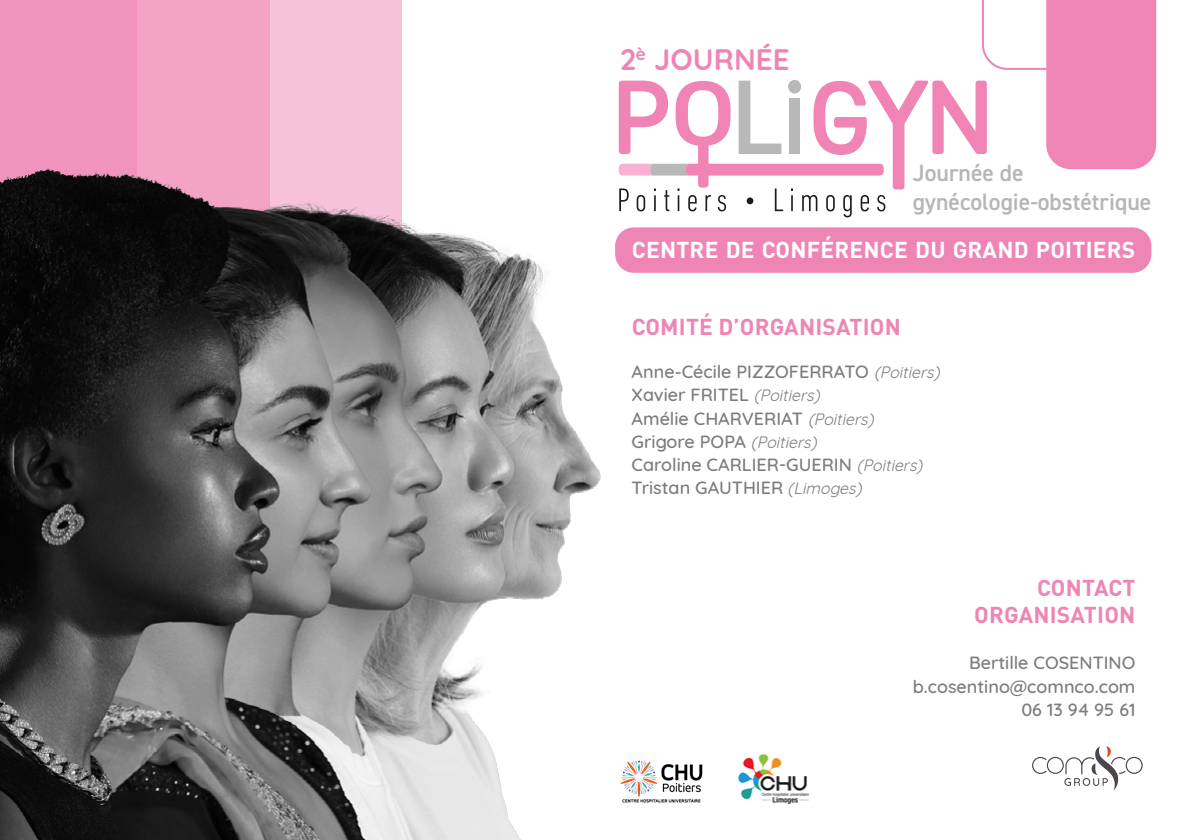
<style>
.page{position:relative;width:1191px;height:840px;background:#fff}
.page>*{position:absolute;margin:0;border:0;box-sizing:border-box;transform-origin:0 0}
.t1{font:700 29.6px "Quicksand";color:#ef85b4}
.t2{font:600 23.6px/28.4px "DIN2014";color:#b8b5b5}
.t3{font:700 22.8px/27.4px "DIN Pro";letter-spacing:.01em;color:#ef85b4;text-align:right}
.t4{font:700 22.8px "DIN Pro";letter-spacing:.01em;color:#fff}
.t5{font:500 18px/23.2px "Quicksand";color:#7a7d7b;text-align:right}
.s1{font-weight:400;font-style:italic;font-size:16px}
</style>
<div class="page">
<div style="left:0;top:0;width:402px;height:839px;background:#f7c2d9"></div>
<div style="left:0;top:0;width:269px;height:839px;background:#f3a3c6"></div>
<div style="left:0;top:0;width:137px;height:839px;background:#f194bd"></div>
<div style="left:615px;top:227px;width:536px;height:45px;background:#ef85b4;border-radius:19px"></div>
<svg style="left:738px;top:81px;width:43px;height:73px"></svg>
<div style="left:789px;top:98px;width:11px;height:56px;background:#b8b8b8"></div>
<svg style="left:813px;top:0;width:343px;height:189px"></svg>
<div style="left:788px;top:80px;width:13px;height:13px;background:#b8b8b8;border-radius:50%"></div>
<div style="left:686px;top:164px;width:197px;height:11px;background:#f085b5;border-radius:4px"></div>
<svg style="left:619px;top:81px;width:111px;height:130px"></svg>
<div style="left:746px;top:197px;width:7px;height:7px;background:#1c1c1c;border-radius:50%"></div>
<svg style="left:775px;top:188px;width:8px;height:23px"></svg>
<svg style="left:791px;top:188px;width:2px;height:23px"></svg>
<svg style="left:802px;top:195px;width:15px;height:16px"></svg>
<svg style="left:826px;top:195px;width:8px;height:16px"></svg>
<svg style="left:843px;top:195px;width:8px;height:22px"></svg>
<svg style="left:860px;top:195px;width:9px;height:16px"></svg>
<svg style="left:877px;top:195px;width:8px;height:16px"></svg>
<img style="left:0;top:158px;width:601px;height:681px">
<svg style="left:1032px;top:746px;width:110px;height:44px"></svg>
<img style="left:738px;top:754px;width:71px;height:50px">
<img style="left:620px;top:760px;width:83px;height:43px">
<h1 class="t1" style="left:620px;top:35px;width:171px">2<sup>è</sup> JOURNÉE</h1>
<h2 class="t2" style="left:912px;top:158px;width:240px">Journée de gynécologie-obstétrique</h2>
<p class="t4" style="left:632px;top:234px;width:505px">CENTRE DE CONFÉRENCE DU GRAND POITIERS</p>
<p class="t3" style="left:632px;top:312px;width:271px">COMITÉ D’ORGANISATION</p>
<p class="t5" style="left:631px;top:358px;width:314px;text-align:left">Anne-Cécile PIZZOFERRATO <span class="s1">(Poitiers)<br></span>Xavier FRITEL <span class="s1">(Poitiers)<br></span>Amélie CHARVERIAT <span class="s1">(Poitiers)<br></span>Grigore POPA <span class="s1">(Poitiers)<br></span>Caroline CARLIER-GUERIN <span class="s1">(Poitiers)<br></span>Tristan GAUTHIER <span class="s1">(Limoges)</span></p>
<p class="t3" style="left:974px;top:572px;width:163px">CONTACT<br>ORGANISATION</p>
<p class="t5" style="left:912px;top:649px;width:224px">Bertille COSENTINO b.cosentino@comnco.com<br>06 13 94 95 61</p>
</div>
